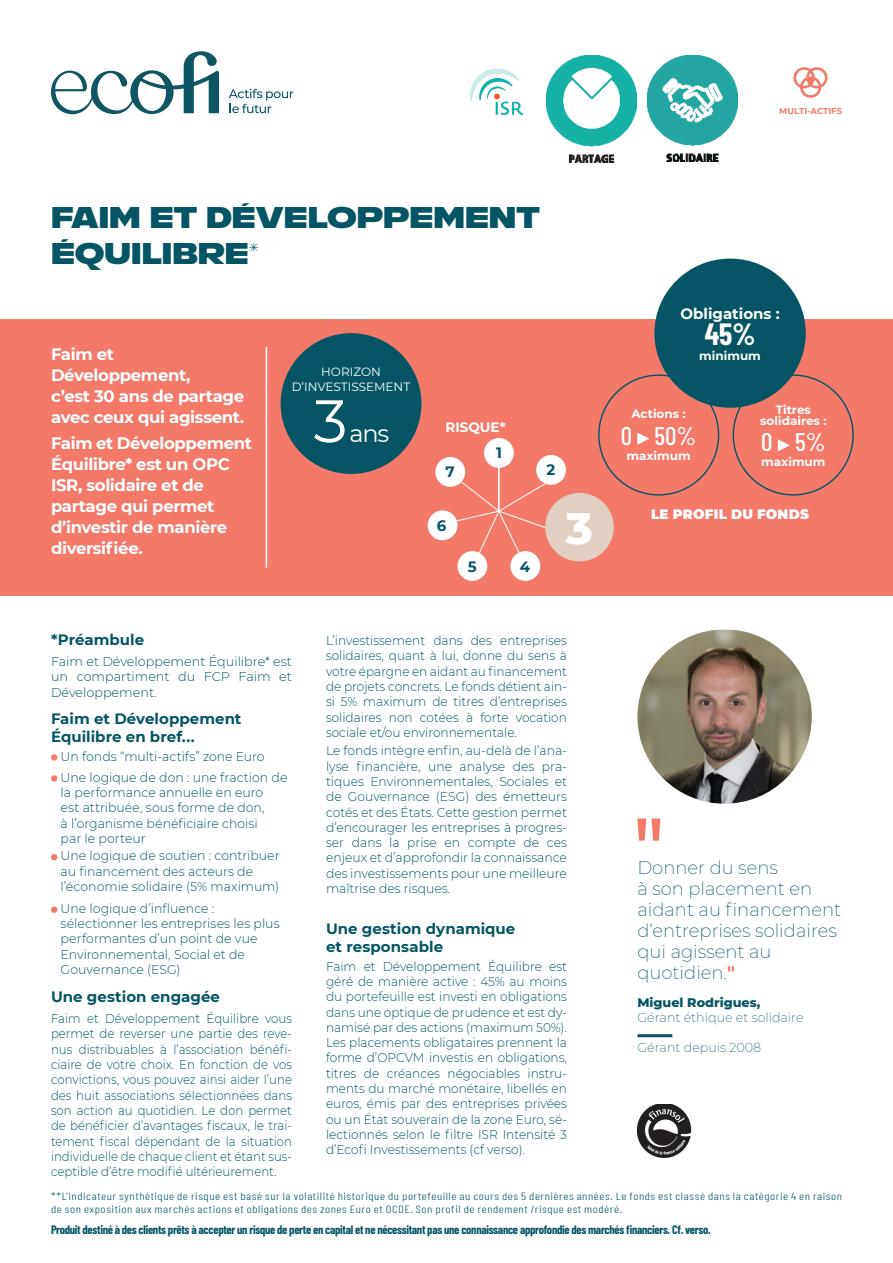
<style>
.page{position:relative;width:893px;height:1263px;background:#fff}
.page>*{position:absolute;margin:0;border:0;box-sizing:border-box;transform-origin:0 0}
.t1{font:60px "Montserrat";color:#fff}
.t2{font:800 45px "Montserrat";color:#fff}
.t3{font:30px/36px "Rifton Norm";color:#055566}
.t4{font:700 30px "Barlow Condensed";color:#fff}
.t5{font:500 25.5px "Barlow Condensed";color:#fff}
.t6{font:24px "Montserrat";color:#fff}
.t7{font:200 18px/21px "Montserrat";color:#055566}
.t8{font:700 16.5px/21px "Montserrat";letter-spacing:-.02em;color:#fff}
.t9{font:700 15px/18px "Montserrat";color:#055566}
.t10{font:700 15px "Montserrat";color:#fff}
.t11{font:900 13.5px "Montserrat";letter-spacing:.015em;color:#fff}
.t12{font:700 13.5px "Montserrat";color:#fff}
.t13{font:300 12.75px/15.3px "Montserrat";color:#055566}
.t14{font:300 12.75px/15.3px "Montserrat";color:#055566;text-align:justify;scale:.95 1}
.t15{font:300 12.75px/15.3px "Montserrat";color:#055566;text-align:justify;scale:.92 1}
.t16{font:200 12.75px "Montserrat";color:#055566}
.t17{font:800 12.75px "Montserrat";color:#055566}
.t18{font:700 12px "Barlow Condensed";letter-spacing:-.025em;color:#055566}
.t19{font:700 12px/10.5px "Montserrat";color:#fff;text-align:center}
.t20{font:12px/14.4px "Montserrat";color:#fff;text-align:center}
.t21{font:300 10.5px/12.6px "Barlow Condensed";letter-spacing:.045em;color:#055566;scale:1.2 1}
.t22{font:700 8.55px "Montserrat";color:#f37a69}
.s1{font-weight:700;color:#f37a69}
</style>
<div class="page">
<svg style="left:51px;top:51px;width:168px;height:63px"></svg>
<svg style="left:229px;top:89px;width:64px;height:24px"></svg>
<div style="left:51px;top:754px;width:6px;height:7px;background:#f37a69;border-radius:50%"></div>
<div style="left:51px;top:775px;width:6px;height:7px;background:#f37a69;border-radius:50%"></div>
<svg style="left:51px;top:854px;width:6px;height:6px"></svg>
<div style="left:51px;top:906px;width:6px;height:7px;background:#f37a69;border-radius:50%"></div>
<img style="left:637px;top:629px;width:175px;height:175px;border-radius:87px">
<svg style="left:637px;top:818px;width:23px;height:23px"></svg>
<hr style="left:637px;top:1034px;width:35px;height:3px;background:#055566">
<img style="left:637px;top:1104px;width:55px;height:53px">
<img style="left:648px;top:55px;width:89px;height:107px">
<img style="left:546px;top:56px;width:90px;height:106px">
<img style="left:470px;top:68px;width:54px;height:47px">
<svg style="left:793px;top:67px;width:34px;height:31px"></svg>
<div style="left:0;top:319px;width:893px;height:276px;background:#f37a69"></div>
<hr style="left:266px;top:347px;width:1px;height:221px;background:#fff">
<div style="left:654px;top:259px;width:152px;height:149px;background:#055566;border-radius:50%"></div>
<svg style="left:778px;top:439px;width:12px;height:12px"></svg>
<svg style="left:637px;top:432px;width:12px;height:13px"></svg>
<div style="left:281px;top:333px;width:140px;height:141px;background:#055566;border-radius:50%"></div>
<div style="left:536px;top:455px;width:30px;height:30px;background:#fff;border-radius:50%"></div>
<svg style="left:435px;top:448px;width:126px;height:123px"></svg>
<div style="left:484px;top:438px;width:30px;height:30px;background:#fff;border-radius:50%"></div>
<div style="left:435px;top:457px;width:30px;height:30px;background:#fff;border-radius:50%"></div>
<div style="left:428px;top:510px;width:29px;height:30px;background:#fff;border-radius:50%"></div>
<div style="left:457px;top:551px;width:30px;height:30px;background:#fff;border-radius:50%"></div>
<div style="left:510px;top:551px;width:30px;height:30px;background:#fff;border-radius:50%"></div>
<div style="left:545px;top:493px;width:69px;height:68px;background:#e1d0c1;border-radius:50%"></div>
<p class="t22" style="left:779px;top:105px;width:64px">MULTI-ACTIFS</p>
<h3 class="t3" style="left:51px;top:200px;width:490px">FAIM ET DÉVELOPPEMENT<br>ÉQUILIBRE*</h3>
<p class="t8" style="left:51px;top:343px;width:195px">Faim et<br>Développement,<br>c’est 30 ans de partage avec ceux qui agissent.</p>
<p class="t8" style="left:51px;top:431px;width:203px">Faim et Développement<br>Équilibre* est un OPC<br>ISR, solidaire et de partage qui permet d’investir de manière diversifiée.</p>
<p class="t20" style="left:292px;top:365px;width:120px">HORIZON<br>D’INVESTISSEMENT</p>
<h1 class="t1" style="left:314px;top:380px;width:35px">3</h1>
<h3 class="t6" style="left:349px;top:417px;width:41px">ans</h3>
<p class="t12" style="left:446px;top:417px;width:61px">RISQUE*</p>
<p class="t9" style="left:496px;top:443px;width:7px">1</p>
<p class="t9" style="left:446px;top:462px;width:11px">7</p>
<p class="t9" style="left:437px;top:515px;width:11px">6</p>
<p class="t9" style="left:468px;top:557px;width:10px">5</p>
<p class="t9" style="left:520px;top:557px;width:12px">4</p>
<p class="t9" style="left:547px;top:460px;width:10px">2</p>
<h2 class="t2" style="left:566px;top:495px;width:29px">3</h2>
<p class="t10" style="left:680px;top:303px;width:101px">Obligations :</p>
<h3 class="t4" style="left:705px;top:313px;width:52px">45%</h3>
<p class="t19" style="left:699px;top:350px;width:63px">minimum</p>
<p class="t19" style="left:631px;top:408px;width:56px">Actions :</p>
<h3 class="t5" style="left:621px;top:417px;width:77px">0 50%</h3>
<p class="t19" style="left:626px;top:449px;width:66px">maximum</p>
<p class="t19" style="left:760px;top:404px;width:68px">Titres solidaires :</p>
<h3 class="t5" style="left:761px;top:424px;width:66px">0 5%</h3>
<p class="t19" style="left:761px;top:456px;width:66px">maximum</p>
<p class="t11" style="left:651px;top:504px;width:159px">LE PROFIL DU FONDS</p>
<p class="t9" style="left:51px;top:630px;width:95px">*Préambule</p>
<p class="t13" style="left:51px;top:653px;width:242px;text-align:justify">Faim et Développement Équilibre* est un compartiment du FCP Faim et Développement.</p>
<p class="t9" style="left:51px;top:709px;width:192px">Faim et Développement<br>Équilibre en bref...</p>
<p class="t13" style="left:61px;top:745px;width:228px;line-height:21px">Un fonds “multi-actifs” zone Euro<br>Une logique de don : une fraction de</p>
<p class="t13" style="left:61px;top:784px;width:206px">la performance annuelle en euro est attribuée, sous forme de don, à l’organisme bénéficiaire choisi par le porteur</p>
<p class="t13" style="left:61px;top:848px;width:221px">Une logique de soutien : contribuer au financement des acteurs de l’économie solidaire (5% maximum)</p>
<p class="t13" style="left:61px;top:900px;width:221px">Une logique d’influence : sélectionner les entreprises les plus performantes d’un point de vue<br>Environnemental, Social et de<br>Gouvernance (ESG)</p>
<p class="t9" style="left:51px;top:987px;width:171px">Une gestion engagée</p>
<p class="t15" style="left:51px;top:1010px;width:263px">Faim et Développement Équilibre vous permet de reverser une partie des reve&shy;nus distribuables à l’association bénéfi&shy;ciaire de votre choix. En fonction de vos convictions, vous pouvez ainsi aider l’une des huit associations sélectionnées dans son action au quotidien. Le don permet de bénéficier d’avantages fiscaux, le trai&shy;tement fiscal dépendant de la situation individuelle de chaque client et étant sus&shy;ceptible d’être modifié ultérieurement.</p>
<p class="t21" style="left:51px;top:1189px;width:661px">**L’indicateur synthétique de risque est basé sur la volatilité historique du portefeuille au cours des 5 dernières années. Le fonds est classé dans la catégorie 4 en raison de son exposition aux marchés actions et obligations des zones Euro et OCDE. Son profil de rendement /risque est modéré.</p>
<p class="t14" style="left:326px;top:632px;width:255px">L’investissement dans des entreprises solidaires, quant à lui, donne du sens à votre épargne en aidant au financement de projets concrets. Le fonds détient ain&shy;si 5% maximum de titres d’entreprises solidaires non cotées à forte vocation sociale et/ou environnementale.</p>
<p class="t13" style="left:326px;top:743px;width:242px;text-align:justify">Le fonds intègre enfin, au-delà de l’ana&shy;lyse financière, une analyse des pra&shy;tiques Environnementales, Sociales et de Gouvernance (ESG) des émetteurs cotés et des États. Cette gestion permet d’encourager les entreprises à progres&shy;ser dans la prise en compte de ces enjeux et d’approfondir la connaissance des investissements pour une meilleure maîtrise des risques.</p>
<p class="t9" style="left:326px;top:919px;width:191px">Une gestion dynamique et responsable</p>
<p class="t14" style="left:326px;top:958px;width:255px">Faim et Développement Équilibre est géré de manière active : 45% au moins du portefeuille est investi en obligations dans une optique de prudence et est dy&shy;namisé par des actions (maximum 50%).<br>Les placements obligataires prennent la forme d’OPCVM investis en obligations, titres de créances négociables instru&shy;ments du marché monétaire, libellés en euros, émis par des entreprises privées ou un État souverain de la zone Euro, sé&shy;lectionnés selon le filtre ISR Intensité 3 d’Ecofi Investissements (cf verso).</p>
<h3 class="t7" style="left:637px;top:857px;width:205px">Donner du sens<br>à son placement en aidant au financement d’entreprises solidaires qui agissent au quotidien.<span class="s1">"</span></h3>
<p class="t17" style="left:637px;top:993px;width:124px">Miguel Rodrigues,</p>
<p class="t16" style="left:637px;top:1009px;width:168px">Gérant éthique et solidaire</p>
<p class="t16" style="left:637px;top:1039px;width:125px">Gérant depuis 2008</p>
<p class="t18" style="left:51px;top:1221px;width:661px">Produit destiné à des clients prêts à accepter un risque de perte en capital et ne nécessitant pas une connaissance approfondie des marchés financiers. Cf. verso.</p>
</div>
